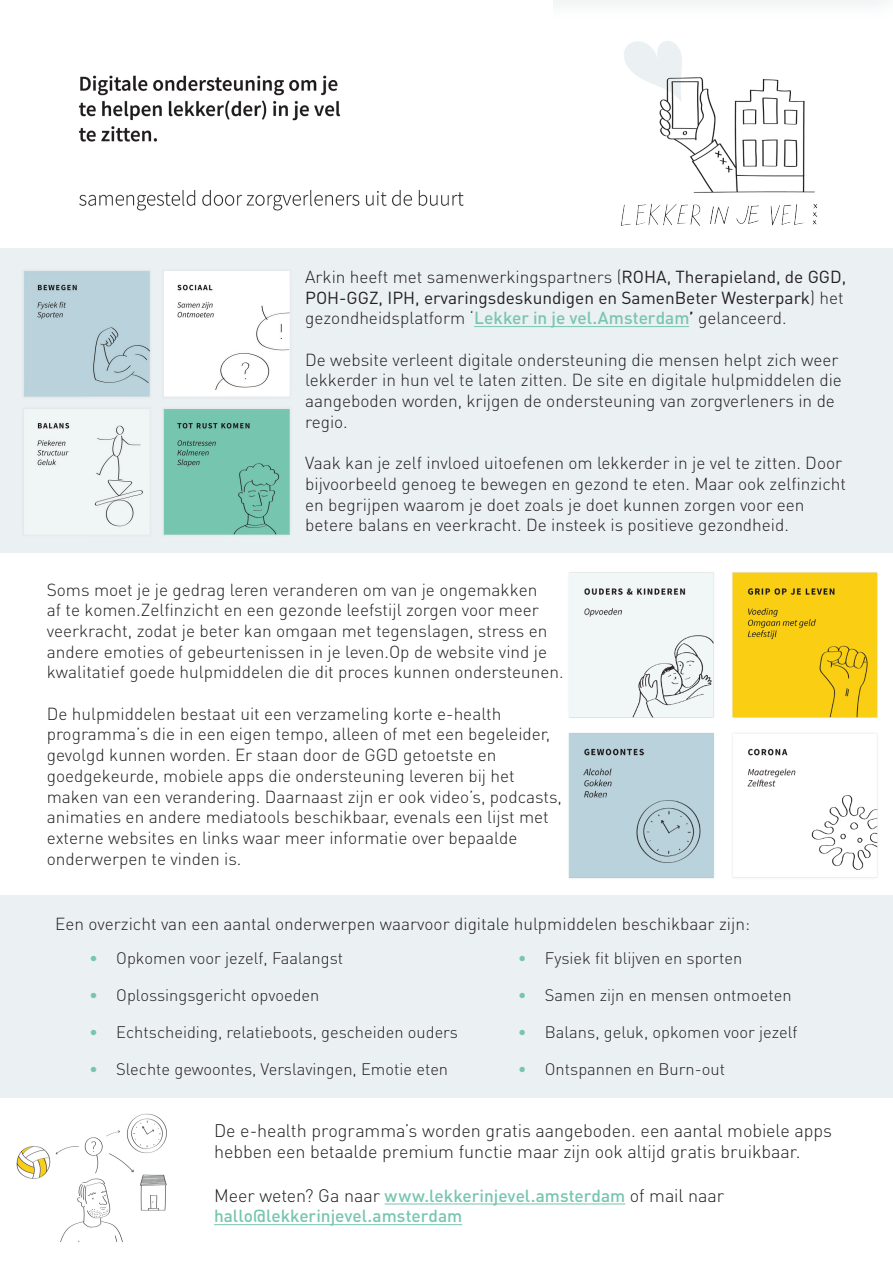
<style>
.page{position:relative;width:893px;height:1263px;background:#fff}
.page>*{position:absolute;margin:0;border:0;box-sizing:border-box;transform-origin:0 0}
.t1{font:300 18px/21.6px "DIN Pro";letter-spacing:-.005em;color:#231f20}
.t2{font:300 17.25px/20.7px "DIN Pro";color:#231f20}
.t3{font:17.25px/20.7px "DIN Pro";color:#231f20}
.t4{font:500 17.25px/20.7px "DIN Pro";color:#77c5af}
.t5{font:300 16.5px "DIN Pro";color:#231f20}
.s1{font-weight:300}
.s2{font-weight:500;color:#77c5af}
.s3{font-weight:500}
.s4{color:#77c5af}
.s5{font-weight:300;font-size:18px;color:#231f20}
</style>
<div class="page">
<img style="left:568px;top:572px;width:310px;height:307px">
<div style="left:0;top:248px;width:893px;height:304px;background:#ebf0f2"></div>
<hr style="left:474px;top:326px;width:215px;height:1px;background:#77c5af">
<img style="left:553px;top:0;width:329px;height:193px">
<img style="left:621px;top:204px;width:197px;height:22px">
<div style="left:0;top:895px;width:893px;height:56px;background:#ebf0f2"></div>
<div style="left:0;top:951px;width:502px;height:147px;background:#ebf0f2"></div>
<div style="left:484px;top:951px;width:409px;height:147px;background:#ebf0f2"></div>
<img style="left:23px;top:271px;width:267px;height:264px">
<hr style="left:385px;top:1203px;width:240px;height:1px;background:#77c5af">
<hr style="left:214px;top:1224px;width:248px;height:1px;background:#77c5af">
<img style="left:16px;top:1113px;width:151px;height:129px">
<img style="left:78px;top:75px;width:263px;height:67px">
<img style="left:79px;top:190px;width:385px;height:21px">
<p class="t3" style="left:305px;top:266px;width:543px"><span class="s1">Arkin heeft met samenwerkingspartners (</span>ROHA, Therapieland, de GGD,<br>POH-GGZ, IPH, ervaringsdeskundigen en SamenBeter Westerpark<span class="s1">) het gezondheidsplatform ‘</span><span class="s2">Lekker in je vel.Amsterdam</span><span class="s3">’</span> <span class="s1">gelanceerd.</span></p>
<p class="t2" style="left:305px;top:348px;width:538px">De website verleent digitale ondersteuning die mensen helpt zich weer lekkerder in hun vel te laten zitten. De site en digitale hulpmiddelen die aangeboden worden, krijgen de ondersteuning van zorgverleners in de regio.</p>
<p class="t2" style="left:305px;top:452px;width:543px">Vaak kan je zelf invloed uitoefenen om lekkerder in je vel te zitten. Door bijvoorbeeld genoeg te bewegen en gezond te eten. Maar ook zelfinzicht en begrijpen waarom je doet zoals je doet kunnen zorgen voor een betere balans en veerkracht. De insteek is positieve gezondheid.</p>
<p class="t2" style="left:47px;top:578px;width:518px">Soms moet je je gedrag leren veranderen om van je ongemakken<br>af te komen.Zelfinzicht en een gezonde leefstijl zorgen voor meer veerkracht, zodat je beter kan omgaan met tegenslagen, stress en andere emoties of gebeurtenissen in je leven.Op de website vind je kwalitatief goede hulpmiddelen die dit proces kunnen ondersteunen.</p>
<p class="t2" style="left:47px;top:702px;width:517px">De hulpmiddelen bestaat uit een verzameling korte e-health programma’s die in een eigen tempo, alleen of met een begeleider, gevolgd kunnen worden. Er staan door de GGD getoetste en goedgekeurde, mobiele apps die ondersteuning leveren bij het maken van een verandering. Daarnaast zijn er ook video’s, podcasts, animaties en andere mediatools beschikbaar, evenals een lijst met externe websites en links waar meer informatie over bepaalde onderwerpen te vinden is.</p>
<p class="t2" style="left:55px;top:912px;width:696px">Een overzicht van een aantal onderwerpen waarvoor digitale hulpmiddelen beschikbaar zijn:</p>
<p class="t5" style="left:89px;top:947px;width:255px"><span class="s4">•</span> Opkomen voor jezelf, Faalangst</p>
<p class="t5" style="left:89px;top:984px;width:232px"><span class="s4">•</span> Oplossingsgericht opvoeden</p>
<p class="t5" style="left:89px;top:1020px;width:370px"><span class="s4">•</span> Echtscheiding, relatieboots, gescheiden ouders</p>
<p class="t5" style="left:89px;top:1057px;width:360px"><span class="s4">•</span> Slechte gewoontes, Verslavingen, Emotie eten</p>
<p class="t5" style="left:518px;top:947px;width:226px"><span class="s4">•</span> Fysiek fit blijven en sporten</p>
<p class="t5" style="left:518px;top:984px;width:275px"><span class="s4">•</span> Samen zijn en mensen ontmoeten</p>
<p class="t5" style="left:518px;top:1020px;width:281px"><span class="s4">•</span> Balans, geluk, opkomen voor jezelf</p>
<p class="t5" style="left:518px;top:1057px;width:209px"><span class="s4">•</span> Ontspannen en Burn-out</p>
<p class="t1" style="left:214px;top:1119px;width:619px">De e-health programma’s worden gratis aangeboden. een aantal mobiele apps hebben een betaalde premium functie maar zijn ook altijd gratis bruikbaar.</p>
<p class="t4" style="left:214px;top:1184px;width:512px"><span class="s5">Meer weten? Ga naar</span> www.lekkerinjevel.amsterdam <span class="s5">of mail naar </span>hallo@lekkerinjevel.amsterdam</p>
</div>
